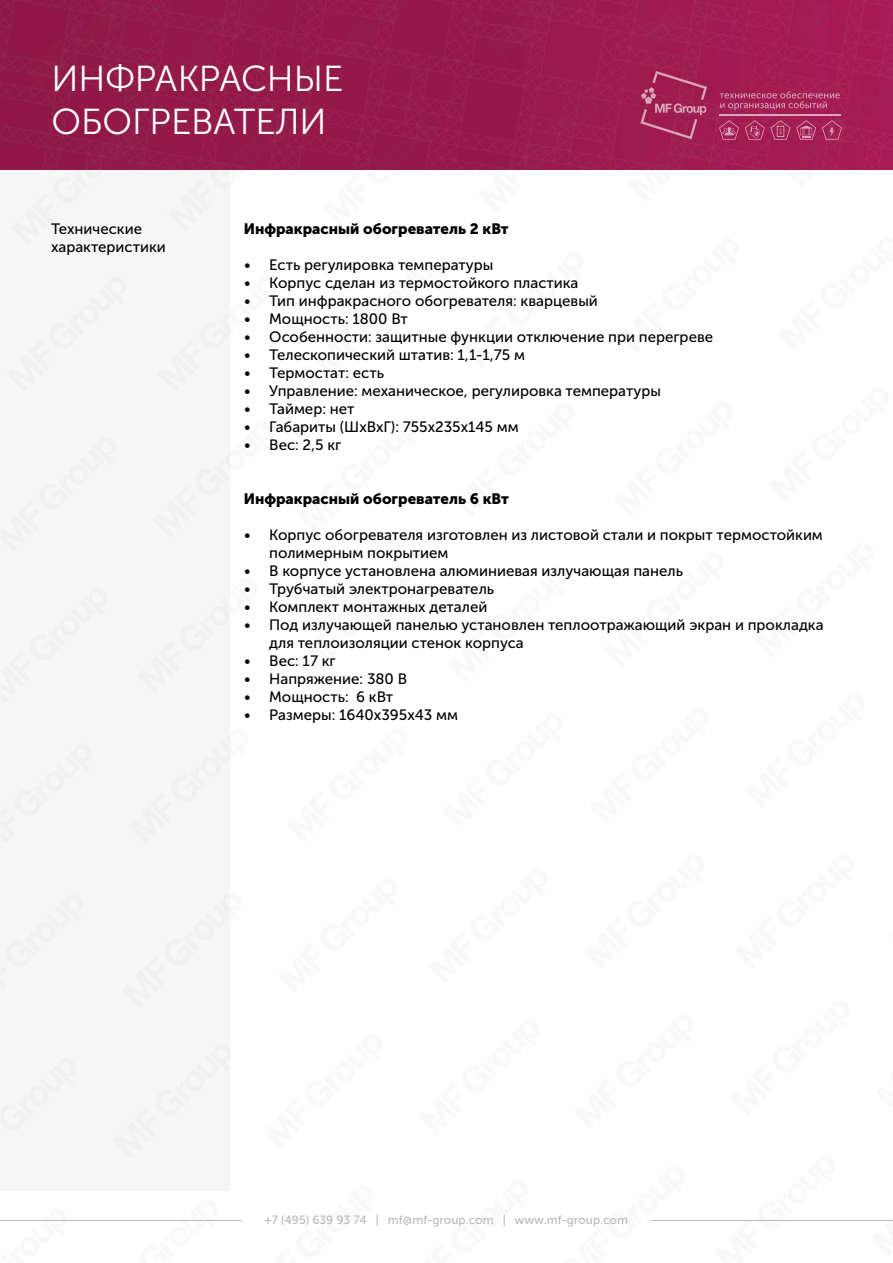
<style>
.page{position:relative;width:893px;height:1263px;background:#fff}
.page>*{position:absolute;margin:0;border:0;box-sizing:border-box;transform-origin:0 0}
.t1{font:36px/43.2px "Museo Sans Cyrl 300";color:#fff}
.t2{font:15px/18px "Museo Sans Cyrl 500";color:#000}
.t3{font:15px "Museo Sans Cyrl 900";color:#000}
.t4{font:12px "Museo Sans Cyrl 500";color:#b9b9b9}
</style>
<div class="page">
<hr style="left:0;top:1220px;width:242px;height:1px;background:#b9b9b9">
<hr style="left:651px;top:1220px;width:242px;height:1px;background:#b9b9b9">
<img style="left:0;top:0;width:893px;height:170px">
<div style="left:0;top:170px;width:230px;height:1021px;background:#f6f6f6"></div>
<div style="left:26px;top:1px;width:107px;height:89px;background:#911a48"></div>
<div style="left:176px;top:1px;width:93px;height:80px;background:#941948"></div>
<div style="left:11px;top:129px;width:121px;height:41px;background:#921947"></div>
<div style="left:332px;top:1px;width:78px;height:65px;background:#941a48"></div>
<div style="left:167px;top:115px;width:121px;height:55px;background:#941948"></div>
<div style="left:487px;top:1px;width:78px;height:60px;background:#971c4b"></div>
<div style="left:322px;top:110px;width:121px;height:60px;background:#941948"></div>
<svg style="left:693px;top:1px;width:15px;height:4px"></svg>
<div style="left:643px;top:1px;width:44px;height:46px;background:#9e1c4e"></div>
<div style="left:478px;top:95px;width:122px;height:75px;background:#981b4b"></div>
<div style="left:793px;top:1px;width:44px;height:36px;background:#a31c52"></div>
<svg style="left:628px;top:71px;width:265px;height:99px;background:#a62658"></svg>
<h1 class="t1" style="left:51px;top:57px;width:293px">ИНФРАКРАСНЫЕ<br>ОБОГРЕВАТЕЛИ</h1>
<p class="t2" style="left:51px;top:220px;width:116px">Технические характеристики</p>
<p class="t3" style="left:244px;top:220px;width:266px">Инфракрасный обогреватель 2 кВт</p>
<p class="t2" style="left:244px;top:256px;width:251px">• Есть регулировка температуры</p>
<p class="t2" style="left:244px;top:274px;width:336px">• Корпус сделан из термостойкого пластика</p>
<p class="t2" style="left:244px;top:292px;width:356px">• Тип инфракрасного обогревателя: кварцевый</p>
<p class="t2" style="left:244px;top:310px;width:166px">• Мощность: 1800 Вт</p>
<p class="t2" style="left:244px;top:328px;width:471px">• Особенности: защитные функции отключение при перегреве</p>
<p class="t2" style="left:244px;top:346px;width:283px">• Телескопический штатив: 1,1-1,75 м</p>
<p class="t2" style="left:244px;top:364px;width:142px">• Термостат: есть</p>
<p class="t2" style="left:244px;top:382px;width:419px">• Управление: механическое, регулировка температуры</p>
<p class="t2" style="left:244px;top:400px;width:112px">• Таймер: нет</p>
<p class="t2" style="left:244px;top:418px;width:276px">• Габариты (ШхВхГ): 755x235x145 мм</p>
<p class="t2" style="left:244px;top:436px;width:99px">• Вес: 2,5 кг</p>
<p class="t3" style="left:244px;top:490px;width:267px">Инфракрасный обогреватель 6 кВт</p>
<p class="t2" style="left:269px;top:526px;width:555px;text-indent:-26px">• Корпус обогревателя изготовлен из листовой стали и покрыт термостойким полимерным покрытием</p>
<p class="t2" style="left:244px;top:562px;width:441px">• В корпусе установлена алюминиевая излучающая панель</p>
<p class="t2" style="left:244px;top:580px;width:252px">• Трубчатый электронагреватель</p>
<p class="t2" style="left:244px;top:598px;width:245px">• Комплект монтажных деталей</p>
<p class="t2" style="left:269px;top:616px;width:556px;text-indent:-26px">• Под излучающей панелью установлен теплоотражающий экран и прокладка для теплоизоляции стенок корпуса</p>
<p class="t2" style="left:244px;top:652px;width:94px">• Вес: 17 кг</p>
<p class="t2" style="left:244px;top:670px;width:165px">• Напряжение: 380 В</p>
<p class="t2" style="left:244px;top:688px;width:151px">• Мощность: 6 кВт</p>
<p class="t2" style="left:244px;top:706px;width:216px">• Размеры: 1640х395х43 мм</p>
<p class="t4" style="left:265px;top:1213px;width:365px">+7 (495) 639 93 74 | mf@mf-group.com | www.mf-group.com</p>
</div>
